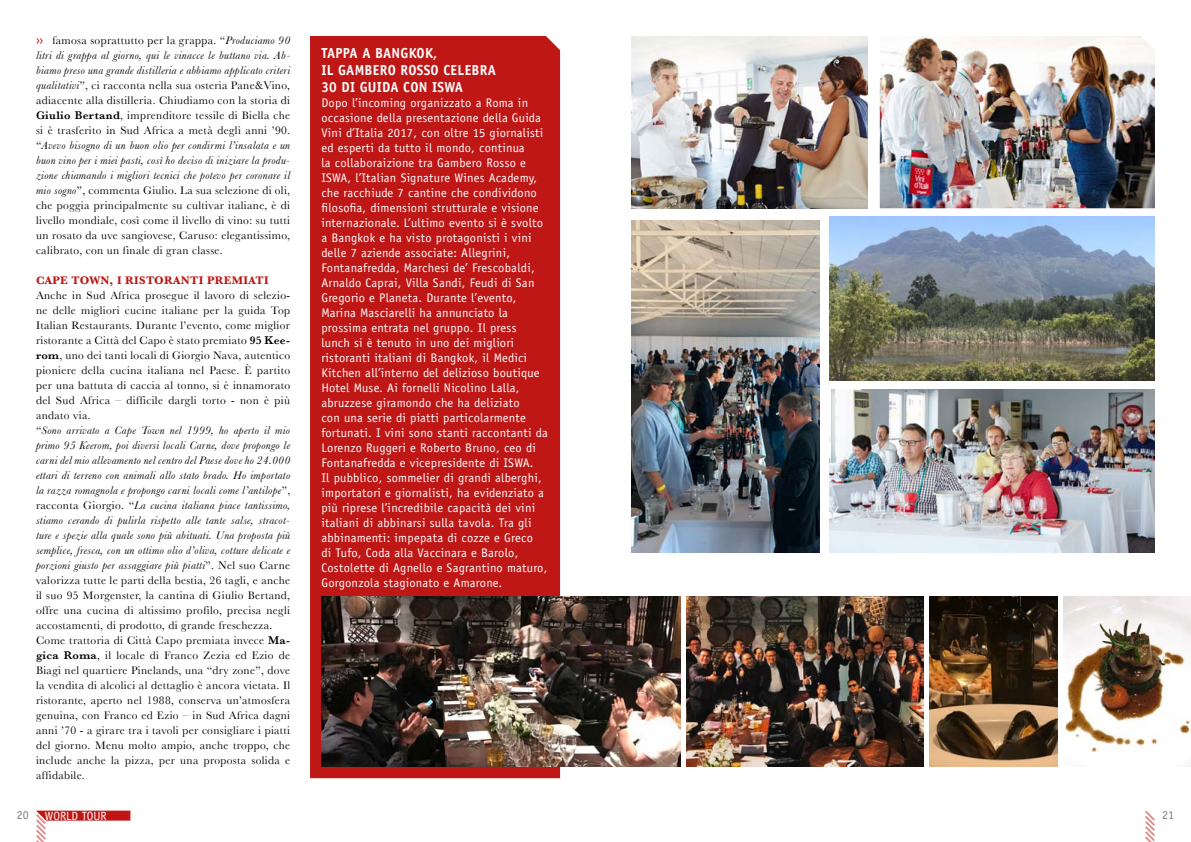
<style>
.page{position:relative;width:1191px;height:842px;background:#fff}
.page>*{position:absolute;margin:0;border:0;box-sizing:border-box;transform-origin:0 0}
.t1{font:700 14.5px "Officina Sans Std";letter-spacing:.01em;color:#fff;scale:.95 1}
.t2{font:12.5px/15px "Officina Sans Std";letter-spacing:.02em;color:#fff}
.t3{font:12.5px "Officina Sans Std";color:#be1716}
.t4{font:12px "Officina Sans Std";color:#fff}
.t5{font:12px "Officina Sans Std";color:#7c7b7b}
.t6{font:11.5px/15px "Baskerville";letter-spacing:.03em;color:#000;text-align:justify}
.t7{font:700 11.5px "Baskerville";letter-spacing:.03em;color:#be1716}
.s1{font-style:italic}
.s2{font-weight:600}
</style>
<div class="page">
<div style="left:310px;top:36px;width:250px;height:742px;background:#be1716"></div>
<svg style="left:36px;top:811px;width:94px;height:31px"></svg>
<img style="left:829px;top:217px;width:326px;height:164px">
<img style="left:829px;top:389px;width:326px;height:164px">
<img style="left:321px;top:597px;width:359px;height:170px">
<img style="left:686px;top:597px;width:237px;height:170px">
<img style="left:929px;top:597px;width:128px;height:170px">
<img style="left:1063px;top:597px;width:128px;height:170px">
<img style="left:879px;top:36px;width:276px;height:172px">
<img style="left:631px;top:220px;width:188px;height:333px">
<img style="left:631px;top:36px;width:236px;height:172px">
<svg style="left:1145px;top:810px;width:10px;height:32px"></svg>
<p class="t6" style="left:36px;top:32px;width:256px;text-indent:16px">famosa soprattutto per la grappa. “<span class="s1">Produciamo 90 litri di grappa al giorno, qui le vinacce le buttano via. Ab&shy;biamo preso una grande distilleria e abbiamo applicato criteri qualitativi</span>”, ci racconta nella sua osteria Pane&amp;Vino, adiacente alla distilleria. Chiudiamo con la storia di <span class="s2">Giulio Bertand</span>, imprenditore tessile di Biella che si è trasferito in Sud Africa a metà degli anni ’90. “<span class="s1">Avevo bisogno di un buon olio per condirmi l’insalata e un buon vino per i miei pasti, così ho deciso di iniziare la produ&shy;zione chiamando i migliori tecnici che potevo per coronare il mio sogno</span>”, commenta Giulio. La sua selezione di oli, che poggia principalmente su cultivar italiane, è di livello mondiale, così come il livello di vino: su tutti un rosato da uve sangiovese, Caruso: elegantissimo, calibrato, con un finale di gran classe.</p>
<p class="t7" style="left:36px;top:273px;width:234px">CAPE TOWN, I RISTORANTI PREMIATI</p>
<p class="t6" style="left:36px;top:287px;width:256px;text-align:left">Anche in Sud Africa prosegue il lavoro di selezio&shy;ne delle migliori cucine italiane per la guida Top Italian Restaurants. Durante l’evento, come miglior ristorante a Città del Capo è stato premiato <span class="s2">95 Kee&shy;rom</span>, uno dei tanti locali di Giorgio Nava, autentico pioniere della cucina italiana nel Paese. È partito per una battuta di caccia al tonno, si è innamorato del Sud Africa – difficile dargli torto - non è più andato via.<br>“<span class="s1">Sono arrivato a Cape Town nel 1999, ho aperto il mio primo 95 Keerom, poi diversi locali Carne, dove propongo le carni del mio allevamento nel centro del Paese dove ho 24.000 ettari di terreno con animali allo stato brado. Ho importato la razza romagnola e propongo carni locali come l’antilope</span>”, racconta Giorgio. “<span class="s1">La cucina italiana piace tantissimo, stiamo cerando di pulirla rispetto alle tante salse, stracot&shy;ture e spezie alla quale sono più abituati. Una proposta più semplice, fresca, con un ottimo olio d’oliva, cotture delicate e porzioni giusto per assaggiare più piatti</span>”. Nel suo Carne valorizza tutte le parti della bestia, 26 tagli, e anche il suo 95 Morgenster, la cantina di Giulio Bertand, offre una cucina di altissimo profilo, precisa negli accostamenti, di prodotto, di grande freschezza.<br>Come trattoria di Città Capo premiata invece <span class="s2">Ma&shy;gica Roma</span>, il locale di Franco Zezia ed Ezio de Biagi nel quartiere Pinelands, una “dry zone”, dove la vendita di alcolici al dettaglio è ancora vietata. Il ristorante, aperto nel 1988, conserva un’atmosfera genuina, con Franco ed Ezio – in Sud Africa dagni anni ’70 - a girare tra i tavoli per consigliare i piatti del giorno. Menu molto ampio, anche troppo, che include anche la pizza, per una proposta solida e affidabile.</p>
<p class="t3" style="left:36px;top:32px;width:9px">››</p>
<p class="t1" style="left:321px;top:44px;width:15px">TAPPA</p>
<p class="t1" style="left:362px;top:44px;width:80px">A BANG KOK,</p>
<p class="t1" style="left:321px;top:61px;width:36px">IL GAMBERO</p>
<p class="t1" style="left:400px;top:61px;width:18px">ROSSO</p>
<p class="t1" style="left:443px;top:61px;width:9px">CELEBRA</p>
<p class="t1" style="left:321px;top:78px;width:58px">30 DI GUIDA</p>
<p class="t1" style="left:403px;top:78px;width:9px">CON</p>
<p class="t1" style="left:432px;top:78px;width:34px">ISWA</p>
<p class="t2" style="left:321px;top:95px;width:228px">Dopo l’incoming organizzato a Roma in occasione della presentazione della Guida Vini d’Italia 2017, con oltre 15 giornalisti ed esperti da tutto il mondo, continua<br>la collaboraizione tra Gambero Rosso e ISWA, l’Italian Signature Wines Academy, che racchiude 7 cantine che condividono filosofia, dimensioni strutturale e visione internazionale. L’ultimo evento si è svolto a Bangkok e ha visto protagonisti i vini delle 7 aziende associate: Allegrini, Fontanafredda, Marchesi de’ Frescobaldi, Arnaldo Caprai, Villa Sandi, Feudi di San Gregorio e Planeta. Durante l’evento, Marina Masciarelli ha annunciato la prossima entrata nel gruppo. Il press lunch si è tenuto in uno dei migliori ristoranti italiani di Bangkok, il Medici Kitchen all’interno del delizioso boutique Hotel Muse. Ai fornelli Nicolino Lalla, abruzzese giramondo che ha deliziato<br>con una serie di piatti particolarmente fortunati. I vini sono stanti raccontanti da Lorenzo Ruggeri e Roberto Bruno, ceo di Fontanafredda e vicepresidente di ISWA.<br>Il pubblico, sommelier di grandi alberghi, importatori e giornalisti, ha evidenziato a più riprese l’incredibile capacità dei vini italiani di abbinarsi sulla tavola. Tra gli abbinamenti: impepata di cozze e Greco<br>di Tufo, Coda alla Vaccinara e Barolo, Costolette di Agnello e Sagrantino maturo, Gorgonzola stagionato e Amarone.</p>
<p class="t5" style="left:17px;top:808px;width:13px">20</p>
<p class="t4" style="left:45px;top:809px;width:63px">WORLD TOUR</p>
<p class="t5" style="left:1162px;top:808px;width:13px">21</p>
</div>
